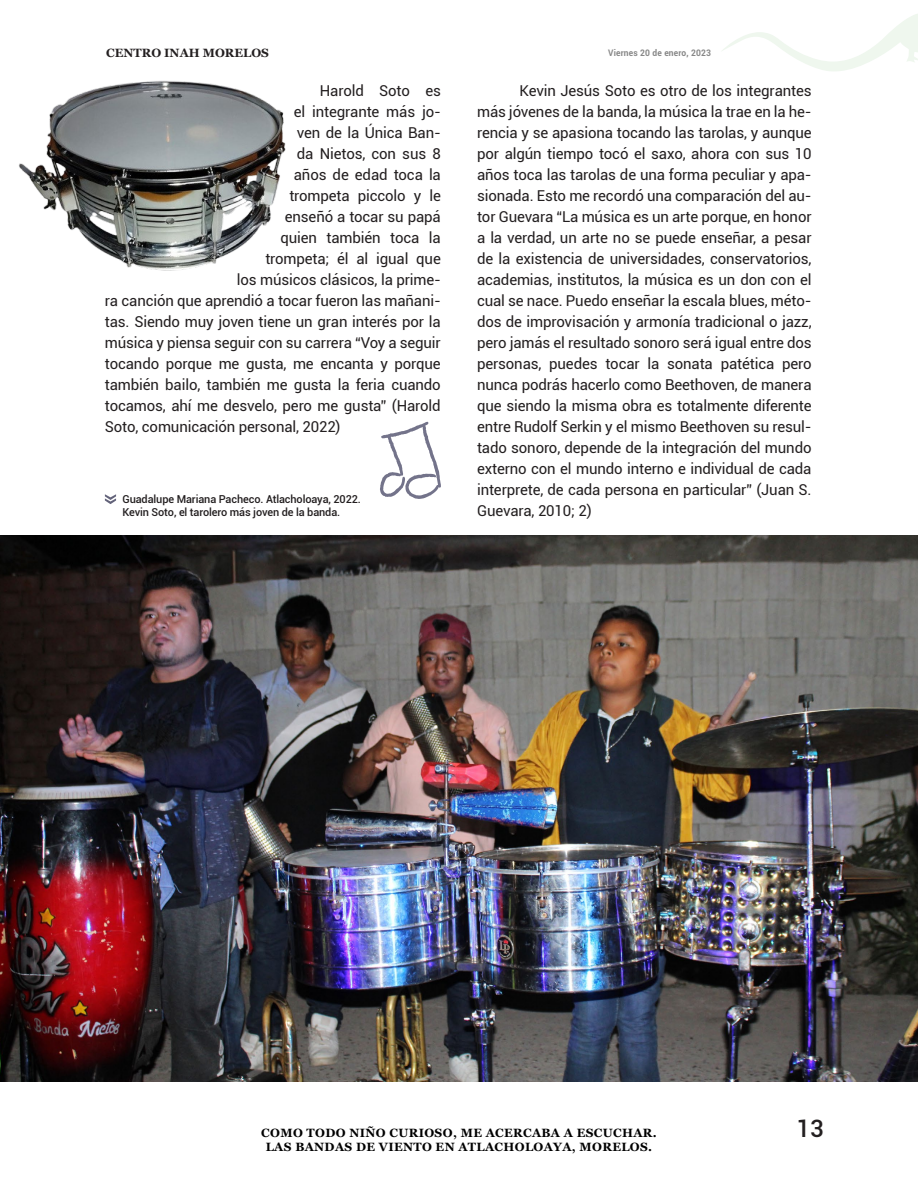
<style>
.page{position:relative;width:918px;height:1188px;background:#fff}
.page>*{position:absolute;margin:0;border:0;box-sizing:border-box;transform-origin:0 0}
.t1{font:500 24px "Roboto";color:#231f20}
.TEXTO_COMPLETO{font:15px/21px "Roboto";letter-spacing:-.01em;color:#231f20;text-align:justify}
.t2{font:700 12px "Georgia";letter-spacing:.03em;color:#000001}
.t3{font:700 12px "Georgia";color:#231f20}
.t4{font:500 10.95px "Roboto";letter-spacing:-.01em;color:#231f20}
.t5{font:700 9px "Roboto";letter-spacing:.02em;color:#878787;scale:.94 1}
</style>
<div class="page">
<svg style="left:105px;top:494px;width:11px;height:10px"></svg>
<img style="left:0;top:536px;width:918px;height:546px">
<img style="left:19px;top:80px;width:267px;height:191px">
<svg style="left:380px;top:422px;width:61px;height:77px"></svg>
<svg style="left:722px;top:14px;width:196px;height:57px"></svg>
<p class="t3" style="left:106px;top:45px;width:164px">CENTRO INAH MORELOS</p>
<p class="t5" style="left:608px;top:47px;width:111px">Viernes 20 de enero, 2023</p>
<p class="TEXTO_COMPLETO" style="left:320px;top:80px;width:122px">Harold Soto es</p>
<p class="TEXTO_COMPLETO" style="left:294px;top:101px;width:149px">el integrante más jo-</p>
<p class="TEXTO_COMPLETO" style="left:297px;top:122px;width:146px">ven de la Única Ban-</p>
<p class="TEXTO_COMPLETO" style="left:297px;top:143px;width:145px">da Nietos, con sus 8</p>
<p class="TEXTO_COMPLETO" style="left:294px;top:164px;width:148px">años de edad toca la</p>
<p class="TEXTO_COMPLETO" style="left:289px;top:185px;width:153px">trompeta piccolo y le</p>
<p class="TEXTO_COMPLETO" style="left:285px;top:206px;width:157px">enseñó a tocar su papá</p>
<p class="TEXTO_COMPLETO" style="left:280px;top:227px;width:162px">quien también toca la</p>
<p class="TEXTO_COMPLETO" style="left:265px;top:248px;width:177px">trompeta; él al igual que</p>
<p class="TEXTO_COMPLETO" style="left:237px;top:269px;width:206px">los músicos clásicos, la prime-</p>
<p class="TEXTO_COMPLETO" style="left:105px;top:290px;width:338px">ra canción que aprendió a tocar fueron las mañani-</p>
<p class="TEXTO_COMPLETO" style="left:105px;top:311px;width:337px">tas. Siendo muy joven tiene un gran interés por la</p>
<p class="TEXTO_COMPLETO" style="left:105px;top:332px;width:337px">música y piensa seguir con su carrera “Voy a seguir</p>
<p class="TEXTO_COMPLETO" style="left:105px;top:353px;width:337px">tocando porque me gusta, me encanta y porque</p>
<p class="TEXTO_COMPLETO" style="left:105px;top:374px;width:337px">también bailo, también me gusta la feria cuando</p>
<p class="TEXTO_COMPLETO" style="left:105px;top:395px;width:337px">tocamos, ahí me desvelo, pero me gusta” (Harold</p>
<p class="TEXTO_COMPLETO" style="left:105px;top:416px;width:237px">Soto, comunicación personal, 2022)</p>
<p class="t4" style="left:122px;top:491px;width:240px">Guadalupe Mariana Pacheco. Atlacholoaya, 2022.</p>
<p class="t4" style="left:122px;top:504px;width:219px">Kevin Soto, el tarolero más joven de la banda.</p>
<p class="TEXTO_COMPLETO" style="left:477px;top:80px;width:336px;text-indent:43px">Kevin Jesús Soto es otro de los integrantes más jóvenes de la banda, la música la trae en la he&shy;rencia y se apasiona tocando las tarolas, y aunque por algún tiempo tocó el saxo, ahora con sus 10 años toca las tarolas de una forma peculiar y apa&shy;sionada. Esto me recordó una comparación del au&shy;tor Guevara “La música es un arte porque, en honor a la verdad, un arte no se puede enseñar, a pesar de la existencia de universidades, conservatorios, academias, institutos, la música es un don con el cual se nace. Puedo enseñar la escala blues, méto&shy;dos de improvisación y armonía tradicional o jazz, pero jamás el resultado sonoro será igual entre dos personas, puedes tocar la sonata patética pero nunca podrás hacerlo como Beethoven, de manera que siendo la misma obra es totalmente diferente entre Rudolf Serkin y el mismo Beethoven su resul&shy;tado sonoro, depende de la integración del mundo externo con el mundo interno e individual de cada interprete, de cada persona en particular” (Juan S.<br>Guevara, 2010; 2)</p>
<p class="t2" style="left:261px;top:1125px;width:397px">COMO TODO NIÑO CURIOSO, ME ACERCABA A ESCUCHAR.</p>
<h1 class="t1" style="left:796px;top:1112px;width:29px">13</h1>
<p class="t2" style="left:266px;top:1139px;width:388px">LAS BANDAS DE VIENTO EN ATLACHOLOAYA, MORELOS.</p>
</div>
